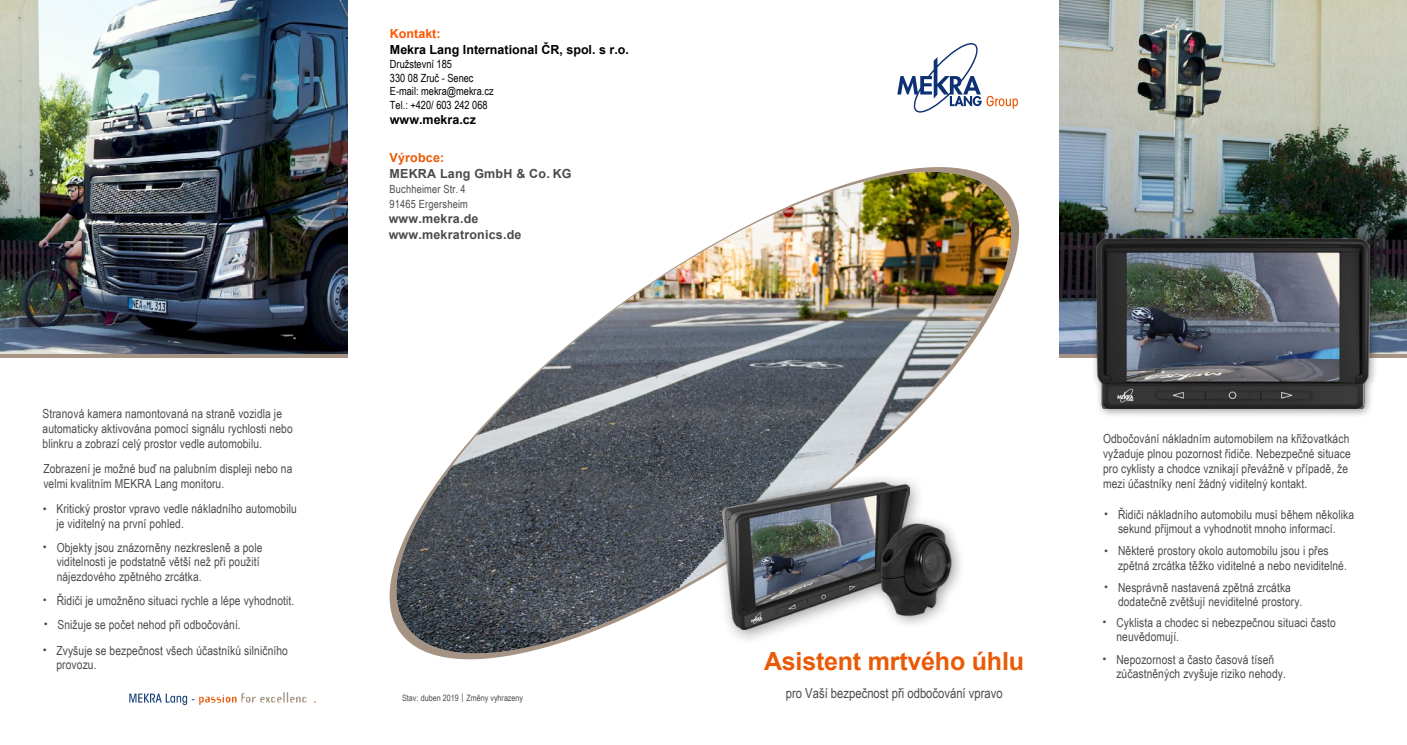
<style>
.page{position:relative;width:1407px;height:745px;background:#fff}
.page>*{position:absolute;margin:0;border:0;box-sizing:border-box;transform-origin:0 0}
.t1{font:700 25px "Arial";letter-spacing:-.01em;color:#ea5a06}
.t2{font:13.75px "Arial Narrow";color:#4c4b4b}
.t3{font:12.5px/14.1px "Arial Narrow";letter-spacing:.01em;color:#4c4b4b}
.t4{font:700 12.5px/16px "Arial";letter-spacing:.015em;color:#4c4b4b}
.t5{font:700 12.5px "Arial";color:#000}
.t6{font:700 12.5px "Arial";letter-spacing:.015em;color:#ea5a06}
.t7{font:700 12.5px "Arial";color:#f50}
.t8{font:11.25px/13.8px "Arial Narrow";color:#000}
.t9{font:11.25px/14.6px "Arial Narrow";letter-spacing:.02em;color:#4c4b4b}
.t10{font:8.75px "Arial Narrow";color:#4c4b4b}
.s1{font-family:"ITC Avant Garde Std";font-stretch:condensed;font-size:11.25px}
.s2{font-family:"ITC Avant Garde Std";font-stretch:condensed}
</style>
<div class="page">
<img style="left:389px;top:172px;width:631px;height:488px">
<img style="left:0;top:0;width:347px;height:354px">
<hr style="left:0;top:354px;width:347px;height:3px;background:#a59383">
<img style="left:1059px;top:0;width:348px;height:354px">
<hr style="left:1059px;top:354px;width:348px;height:3px;background:#a59383">
<div style="left:711px;top:471px;width:214px;height:174px;background:#000;opacity:.4"></div>
<img style="left:722px;top:482px;width:187px;height:146px">
<div style="left:871px;top:513px;width:95px;height:116px;background:#000;opacity:.4"></div>
<img style="left:879px;top:520px;width:74px;height:97px">
<div style="left:1090px;top:232px;width:289px;height:186px;background:#000;opacity:.4"></div>
<img style="left:1097px;top:239px;width:273px;height:169px">
<svg style="left:897px;top:43px;width:121px;height:69px"></svg>
<svg style="left:129px;top:692px;width:178px;height:12px"></svg>
<p class="t3" style="left:43px;top:405px;width:252px;line-height:15px">Stranová kamera namontovaná na straně vozidla je automaticky aktivována pomocí signálu rychlosti nebo blinkru a zobrazí celý prostor vedle automobilu.</p>
<p class="t3" style="left:43px;top:460px;width:251px;line-height:15px">Zobrazení je možné buď na palubním displeji nebo na velmi kvalitním MEKRA Lang monitoru.</p>
<p class="t3" style="left:56px;top:501px;width:242px;text-indent:-14px"><span class="s1">•</span> Kritický prostor vpravo vedle nákladního automobilu je viditelný na první pohled.</p>
<p class="t3" style="left:57px;top:539px;width:207px;line-height:14.6px;text-indent:-14px"><span class="s1">•</span> Objekty jsou znázorněny nezkresleně a pole viditelnosti je podstatně větší než při použití nájezdového zpětného zrcátka.</p>
<p class="t3" style="left:43px;top:592px;width:253px"><span class="s1">•</span> Řidiči je umožněno situaci rychle a lépe vyhodnotit.</p>
<p class="t3" style="left:43px;top:616px;width:199px"><span class="s1">•</span> Snižuje se počet nehod při odbočování.</p>
<p class="t3" style="left:56px;top:642px;width:233px;text-indent:-14px"><span class="s1">•</span> Zvyšuje se bezpečnost všech účastníků silničního provozu.</p>
<p class="t7" style="left:390px;top:25px;width:52px">Kontakt:</p>
<p class="t5" style="left:390px;top:40px;width:240px">Mekra Lang International ČR, spol. s r.o.</p>
<p class="t8" style="left:390px;top:56px;width:105px">Družstevní 185<br>330 08 Zruč - Senec<br>E-mail: mekra@mekra.cz<br>Tel.: +420/ 603 242 068</p>
<p class="t5" style="left:390px;top:111px;width:88px">www.mekra.cz</p>
<p class="t6" style="left:389px;top:149px;width:56px">Výrobce:</p>
<p class="t4" style="left:389px;top:166px;width:184px">MEKRA Lang GmbH &amp; Co. KG</p>
<p class="t9" style="left:389px;top:182px;width:80px">Buchheimer Str. 4<br>91465 Ergersheim</p>
<p class="t4" style="left:389px;top:211px;width:134px">www.mekra.de www.mekratronics.de</p>
<p class="t10" style="left:402px;top:691px;width:122px">Stav<span class="s2">:</span> duben 2019 <span class="s2">|</span> Změny vyhrazeny</p>
<h1 class="t1" style="left:764px;top:643px;width:261px">Asistent mrtvého úhlu</h1>
<p class="t2" style="left:786px;top:682px;width:218px">pro Vaší bezpečnost při odbočování vpravo</p>
<p class="t3" style="left:1103px;top:430px;width:249px;line-height:15px">Odbočování nákladním automobilem na křižovatkách vyžaduje plnou pozornost řidiče. Nebezpečné situace pro cyklisty a chodce vznikají převážně v případě, že mezi účastníky není žádný viditelný kontakt.</p>
<p class="t3" style="left:1104px;top:506px;width:252px;text-align:center"><span class="s1">•</span> Řidiči nákladního automobilu musí během několika sekund přijmout a vyhodnotit mnoho informací.</p>
<p class="t3" style="left:1118px;top:543px;width:230px;text-indent:-14px"><span class="s1">•</span> Některé prostory okolo automobilu jsou i přes zpětná zrcátka těžko viditelné a nebo neviditelné.</p>
<p class="t3" style="left:1118px;top:579px;width:186px;text-indent:-14px"><span class="s1">•</span> Nesprávně nastavená zpětná zrcátka dodatečně zvětšují neviditelné prostory.</p>
<p class="t3" style="left:1116px;top:614px;width:221px;text-indent:-14px"><span class="s1">•</span> Cyklista a chodec si nebezpečnou situaci často neuvědomují.</p>
<p class="t3" style="left:1116px;top:651px;width:171px;text-indent:-14px"><span class="s1">•</span> Nepozornost a často časová tíseň zúčastněných zvyšuje riziko nehody.</p>
</div>
